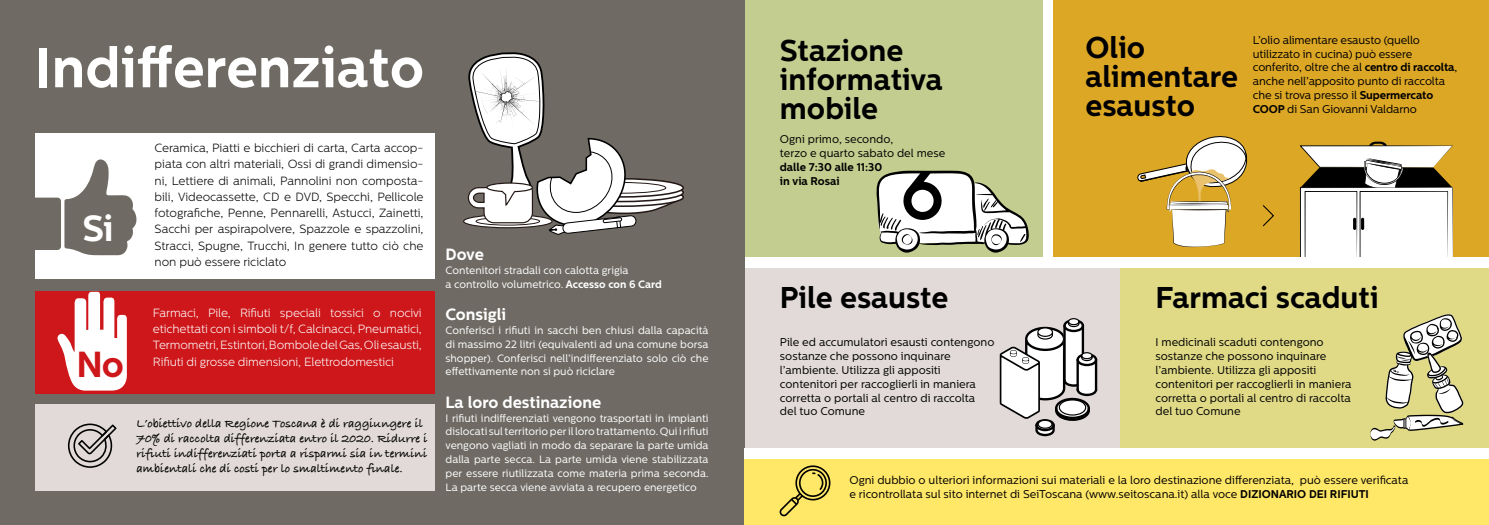
<style>
.page{position:relative;width:1489px;height:525px;background:#fff}
.page>*{position:absolute;margin:0;border:0;box-sizing:border-box;transform-origin:0 0}
.t1{font:700 56.25px "Centrale Sans";color:#fff}
.t2{font:700 36.12px "Centrale Sans";color:#fff}
.t3{font:700 36.12px "Centrale Sans";color:#cd171a}
.t4{font:700 30px/28.8px "Centrale Sans";color:#000}
.t5{font:700 16.25px "Centrale Sans";color:#fff}
.t6{font:700 12.5px/15px "Bradley Hand ITCTT";color:#000}
.t7{font:300 11.88px/16.2px "Centrale Sans";letter-spacing:-.005em;color:#000;text-align:justify}
.t8{font:300 11.88px/16.2px "Centrale Sans";letter-spacing:-.01em;color:#fff;text-align:justify}
.t9{font:11.25px/13.8px "Centrale Sans";color:#000}
.t10{font:700 11.25px/13.8px "Centrale Sans";color:#000}
.t11{font:10.62px/13.8px "Centrale Sans";color:#fff;text-align:justify}
.s1{font-weight:700}
</style>
<div class="page">
<div style="left:1053px;top:0;width:435px;height:262px;background:#dda726"></div>
<div style="left:744px;top:268px;width:376px;height:180px;background:#e1dad8"></div>
<div style="left:744px;top:0;width:298px;height:263px;background:#c3cd8f"></div>
<svg style="left:999px;top:318px;width:98px;height:118px"></svg>
<svg style="left:1262px;top:205px;width:12px;height:22px"></svg>
<svg style="left:1137px;top:136px;width:111px;height:112px"></svg>
<svg style="left:1300px;top:141px;width:152px;height:116px;background:#cec9bf"></svg>
<div style="left:744px;top:257px;width:744px;height:10px;background:#fff"></div>
<div style="left:1120px;top:268px;width:368px;height:180px;background:#e0da87"></div>
<svg style="left:1370px;top:314px;width:93px;height:126px"></svg>
<div style="left:0;top:0;width:744px;height:524px;background:#6f6b64"></div>
<div style="left:35px;top:133px;width:400px;height:145px;background:#fff"></div>
<div style="left:35px;top:291px;width:400px;height:102px;background:#cd171a"></div>
<div style="left:463px;top:214px;width:89px;height:14px;border:1px solid #241916;border-radius:50%"></div>
<svg style="left:464px;top:52px;width:220px;height:183px"></svg>
<svg style="left:64px;top:159px;width:73px;height:96px"></svg>
<div style="left:30px;top:197px;width:31px;height:53px;background:#6f6b64;border-radius:4px"></div>
<svg style="left:57px;top:291px;width:70px;height:100px"></svg>
<div style="left:35px;top:404px;width:400px;height:86px;background:#e1dad8"></div>
<svg style="left:68px;top:423px;width:48px;height:44px"></svg>
<svg style="left:876px;top:171px;width:153px;height:81px"></svg>
<div style="left:744px;top:458px;width:744px;height:66px;background:#ffe767"></div>
<div style="left:744px;top:448px;width:744px;height:11px;background:#fff"></div>
<svg style="left:779px;top:465px;width:51px;height:51px"></svg>
<h1 class="t1" style="left:35px;top:34px;width:390px">Indifferenziato</h1>
<h2 class="t2" style="left:82px;top:207px;width:33px">Si</h2>
<h2 class="t3" style="left:76px;top:343px;width:49px">No</h2>
<p class="t7" style="left:155px;top:140px;width:270px">Ceramica, Piatti e bicchieri di carta, Carta accop&shy;piata con altri materiali, Ossi di grandi dimensio&shy;ni, Lettiere di animali, Pannolini non composta&shy;bili, Videocassette, CD e DVD, Specchi, Pellicole fotografiche, Penne, Pennarelli, Astucci, Zainetti, Sacchi per aspirapolvere, Spazzole e spazzolini, Stracci, Spugne, Trucchi, In genere tutto ciò che non può essere riciclato</p>
<p class="t8" style="left:153px;top:304px;width:270px">Farmaci, Pile, Rifiuti speciali tossici o nocivi etichettati con i simboli t/f, Calcinacci, Pneumatici, Termometri, Estintori, Bombole del Gas, Oli esausti, Rifiuti di grosse dimensioni, Elettrodomestici</p>
<p class="t6" style="left:136px;top:415px;width:292px">L’obiettivo della Regione Toscana è di raggiungere il 70% di raccolta differenziata entro il 2020. Ridurre i rifiuti indifferenziati porta a risparmi sia in termini ambientali che di costi per lo smaltimento finale.</p>
<h3 class="t5" style="left:445px;top:245px;width:40px">Dove</h3>
<p class="t11" style="left:445px;top:263px;width:218px">Contenitori stradali con calotta grigia<br>a controllo volumetrico. <span class="s1">Accesso con 6 Card</span></p>
<h3 class="t5" style="left:445px;top:305px;width:62px">Consigli</h3>
<p class="t11" style="left:445px;top:323px;width:264px">Conferisci i rifiuti in sacchi ben chiusi dalla capacità di massimo 22 litri (equivalenti ad una comune borsa shopper). Conferisci nell’indifferenziato solo ciò che effettivamente non si può riciclare</p>
<h3 class="t5" style="left:445px;top:392px;width:157px">La loro destinazione</h3>
<p class="t11" style="left:445px;top:411px;width:264px">I rifiuti indifferenziati vengono trasportati in impianti dislocati sul territorio per il loro trattamento. Qui i rifiuti vengono vagliati in modo da separare la parte umida dalla parte secca. La parte umida viene stabilizzata per essere riutilizzata come materia prima seconda.<br>La parte secca viene avviata a recupero energetico</p>
<h3 class="t4" style="left:780px;top:36px;width:164px">Stazione informativa mobile</h3>
<p class="t9" style="left:780px;top:132px;width:167px">Ogni primo, secondo,<br>terzo e quarto sabato del mese</p>
<p class="t10" style="left:780px;top:160px;width:104px">dalle 7:30 alle 11:30 in via Rosai</p>
<h3 class="t4" style="left:780px;top:282px;width:170px">Pile esauste</h3>
<p class="t9" style="left:780px;top:335px;width:216px">Pile ed accumulatori esausti contengono sostanze che possono inquinare l’ambiente. Utilizza gli appositi contenitori per raccoglierli in maniera corretta o portali al centro di raccolta del tuo Comune</p>
<h3 class="t4" style="left:1085px;top:33px;width:154px">Olio alimentare esausto</h3>
<p class="t9" style="left:1252px;top:33px;width:206px">L’olio alimentare esausto (quello utilizzato in cucina) può essere conferito, oltre che al <span class="s1">centro di raccolta</span>, anche nell’apposito punto di raccolta che si trova presso il <span class="s1">Supermercato COOP</span> di San Giovanni Valdarno</p>
<h3 class="t4" style="left:1155px;top:282px;width:224px">Farmaci scaduti</h3>
<p class="t9" style="left:1155px;top:335px;width:197px">I medicinali scaduti contengono sostanze che possono inquinare l’ambiente. Utilizza gli appositi contenitori per raccoglierli in maniera corretta o portali al centro di raccolta del tuo Comune</p>
<p class="t9" style="left:849px;top:473px;width:560px">Ogni dubbio o ulteriori informazioni sui materiali e la loro destinazione differenziata, può essere verificata e ricontrollata sul sito internet di SeiToscana (www.seitoscana.it) alla voce <span class="s1">DIZIONARIO DEI RIFIUTI</span></p>
</div>
